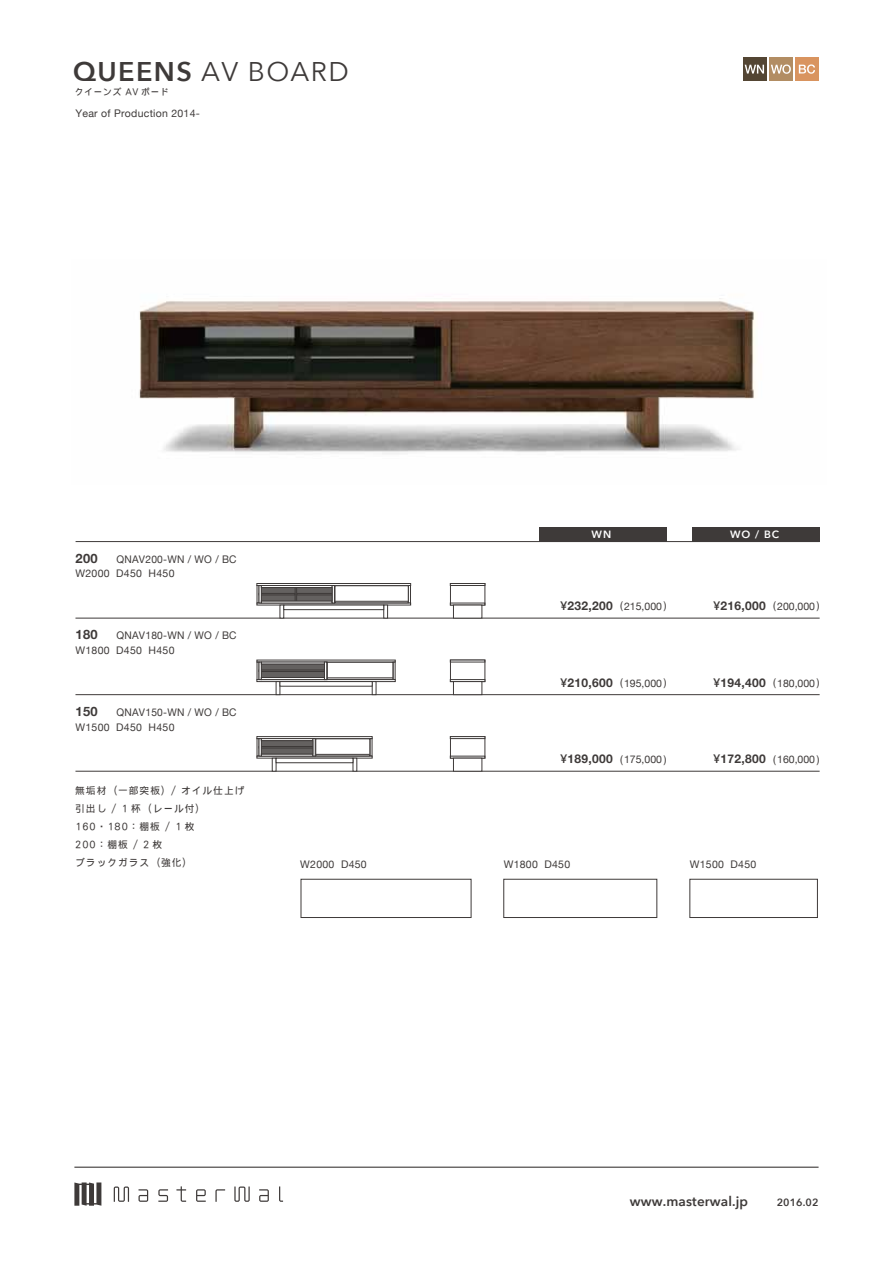
<style>
.page{position:relative;width:893px;height:1263px;background:#fff}
.page>*{position:absolute;margin:0;border:0;box-sizing:border-box;transform-origin:0 0}
.t1{font:27px "Avenir Next";letter-spacing:.05em;color:#3e3a39}
.t2{font:600 13.5px "Avenir Next";letter-spacing:.01em;color:#3e3a39}
.t3{font:700 12.9px "Helvetica Neue";letter-spacing:.025em;color:#3e3a39}
.t4{font:700 12px "Helvetica Neue";letter-spacing:.025em;color:#3e3a39}
.t5{font:10.5px "Helvetica Neue";letter-spacing:.025em;color:#3e3a39}
.t6{font:600 10.5px "Avenir Next";letter-spacing:.01em;color:#3e3a39}
.t7{font:600 10.5px "Avenir Next";color:#fff}
.t8{font:9.75px/18px "DF Gothic P W5 90 pv RKSJ H";letter-spacing:.1em;color:#3e3a39}
.t9{font:9px "DF Gothic P W5 90 pv RKSJ H";letter-spacing:.05em;color:#3e3a39}
.s1{font-weight:600}
.s2{font-weight:500}
.s3{font-weight:400;font-size:10.5px}
</style>
<div class="page">
<svg style="left:114px;top:1186px;width:15px;height:16px"></svg>
<svg style="left:139px;top:1189px;width:9px;height:13px"></svg>
<svg style="left:158px;top:1189px;width:10px;height:13px"></svg>
<svg style="left:176px;top:1186px;width:10px;height:16px"></svg>
<svg style="left:196px;top:1189px;width:10px;height:13px"></svg>
<svg style="left:215px;top:1189px;width:10px;height:13px"></svg>
<svg style="left:234px;top:1186px;width:16px;height:16px"></svg>
<svg style="left:259px;top:1189px;width:10px;height:13px"></svg>
<svg style="left:279px;top:1186px;width:4px;height:16px"></svg>
<svg style="left:74px;top:1182px;width:27px;height:24px"></svg>
<div style="left:795px;top:57px;width:24px;height:24px;background:#d9945f"></div>
<div style="left:769px;top:57px;width:23px;height:24px;background:#b28d63"></div>
<svg style="left:799px;top:64px;width:16px;height:10px"></svg>
<svg style="left:771px;top:65px;width:20px;height:9px"></svg>
<div style="left:743px;top:57px;width:23px;height:24px;background:#534533"></div>
<svg style="left:745px;top:65px;width:19px;height:9px"></svg>
<hr style="left:74px;top:1166px;width:745px;height:2px;background:#3e3a39">
<div style="left:692px;top:527px;width:128px;height:15px;background:#3e3a39"></div>
<div style="left:539px;top:527px;width:127px;height:15px;background:#3e3a39"></div>
<hr style="left:76px;top:541px;width:744px;height:1px;background:#3e3a39">
<hr style="left:75px;top:618px;width:745px;height:1px;background:#3e3a39">
<hr style="left:75px;top:694px;width:745px;height:1px;background:#3e3a39">
<hr style="left:75px;top:771px;width:745px;height:1px;background:#3e3a39">
<div style="left:450px;top:583px;width:35px;height:22px;background:#fff;border:1px solid #3e3a39"></div>
<svg style="left:450px;top:583px;width:35px;height:3px"></svg>
<svg style="left:450px;top:602px;width:35px;height:4px"></svg>
<div style="left:453px;top:605px;width:29px;height:13px;background:#fff"></div>
<div style="left:450px;top:660px;width:35px;height:22px;background:#fff;border:1px solid #3e3a39"></div>
<svg style="left:450px;top:659px;width:35px;height:4px"></svg>
<svg style="left:450px;top:679px;width:35px;height:3px"></svg>
<div style="left:453px;top:681px;width:29px;height:14px;background:#fff;border:1px solid #3e3a39"></div>
<div style="left:450px;top:736px;width:35px;height:22px;background:#fff;border:1px solid #3e3a39"></div>
<svg style="left:450px;top:736px;width:35px;height:3px"></svg>
<svg style="left:450px;top:755px;width:35px;height:4px"></svg>
<div style="left:453px;top:758px;width:29px;height:13px;background:#fff"></div>
<div style="left:257px;top:736px;width:115px;height:3px;background:#fff;border:1px solid #3e3a39"></div>
<svg style="left:257px;top:738px;width:2px;height:18px"></svg>
<svg style="left:370px;top:738px;width:2px;height:18px"></svg>
<div style="left:257px;top:756px;width:115px;height:2px;background:#fff;border:1px solid #3e3a39"></div>
<div style="left:315px;top:738px;width:55px;height:18px;background:#fff;border:1px solid #3e3a39"></div>
<hr style="left:316px;top:754px;width:54px;height:1px;background:#3e3a39">
<hr style="left:259px;top:738px;width:3px;height:18px;background:#fff">
<div style="left:261px;top:754px;width:52px;height:2px;background:#fff;border:1px solid #3e3a39"></div>
<div style="left:261px;top:738px;width:52px;height:3px;background:#fff;border:1px solid #3e3a39"></div>
<div style="left:313px;top:738px;width:3px;height:18px;background:#fff;border:1px solid #3e3a39"></div>
<svg style="left:272px;top:758px;width:4px;height:13px"></svg>
<svg style="left:353px;top:758px;width:4px;height:13px"></svg>
<svg style="left:276px;top:758px;width:77px;height:5px"></svg>
<svg style="left:261px;top:740px;width:52px;height:14px"></svg>
<svg style="left:257px;top:662px;width:2px;height:17px"></svg>
<svg style="left:393px;top:662px;width:2px;height:17px"></svg>
<div style="left:257px;top:679px;width:139px;height:3px;background:#fff;border:1px solid #3e3a39"></div>
<div style="left:327px;top:662px;width:66px;height:18px;background:#fff;border:1px solid #3e3a39"></div>
<hr style="left:327px;top:677px;width:66px;height:1px;background:#3e3a39">
<hr style="left:259px;top:662px;width:3px;height:18px;background:#fff">
<div style="left:261px;top:677px;width:64px;height:3px;background:#fff;border:1px solid #3e3a39"></div>
<div style="left:324px;top:662px;width:3px;height:18px;background:#fff;border:1px solid #3e3a39"></div>
<svg style="left:276px;top:681px;width:4px;height:14px"></svg>
<svg style="left:372px;top:681px;width:4px;height:14px"></svg>
<svg style="left:280px;top:681px;width:92px;height:5px"></svg>
<svg style="left:261px;top:664px;width:64px;height:14px"></svg>
<div style="left:257px;top:583px;width:154px;height:3px;background:#fff;border:1px solid #3e3a39"></div>
<svg style="left:257px;top:585px;width:2px;height:18px"></svg>
<div style="left:408px;top:585px;width:3px;height:18px;background:#fff;border:1px solid #3e3a39"></div>
<div style="left:257px;top:603px;width:154px;height:2px;background:#fff;border:1px solid #3e3a39"></div>
<div style="left:335px;top:585px;width:74px;height:18px;background:#fff;border:1px solid #3e3a39"></div>
<hr style="left:335px;top:601px;width:73px;height:1px;background:#3e3a39">
<hr style="left:259px;top:585px;width:3px;height:18px;background:#fff">
<div style="left:261px;top:585px;width:71px;height:3px;background:#fff;border:1px solid #3e3a39"></div>
<div style="left:332px;top:585px;width:3px;height:18px;background:#fff;border:1px solid #3e3a39"></div>
<svg style="left:280px;top:605px;width:4px;height:13px"></svg>
<svg style="left:383px;top:605px;width:5px;height:13px"></svg>
<svg style="left:283px;top:605px;width:101px;height:5px"></svg>
<svg style="left:261px;top:587px;width:71px;height:14px"></svg>
<div style="left:301px;top:879px;width:170px;height:39px;background:#fff;border:1px solid #3e3a39"></div>
<div style="left:503px;top:879px;width:154px;height:39px;background:#fff;border:1px solid #3e3a39"></div>
<div style="left:690px;top:879px;width:128px;height:39px;background:#fff;border:1px solid #3e3a39"></div>
<img style="left:139px;top:298px;width:616px;height:156px">
<h1 class="t1" style="left:73px;top:49px;width:277px"><span class="s1">QUEENS</span> AV BOARD</h1>
<p class="t9" style="left:75px;top:88px;width:96px">クイーンズ AV ボード</p>
<p class="t5" style="left:75px;top:105px;width:126px">Year of Production 2014-</p>
<p class="t3" style="left:76px;top:548px;width:24px">200</p>
<p class="t5" style="left:76px;top:566px;width:100px">W2000 D450 H450</p>
<p class="t5" style="left:116px;top:551px;width:122px">QNAV200-WN / WO / BC</p>
<p class="t3" style="left:76px;top:624px;width:24px">180</p>
<p class="t5" style="left:76px;top:643px;width:100px">W1800 D450 H450</p>
<p class="t5" style="left:116px;top:628px;width:122px">QNAV180-WN / WO / BC</p>
<p class="t3" style="left:76px;top:701px;width:24px">150</p>
<p class="t5" style="left:76px;top:719px;width:100px">W1500 D450 H450</p>
<p class="t5" style="left:116px;top:704px;width:122px">QNAV150-WN / WO / BC</p>
<p class="t7" style="left:592px;top:526px;width:21px">WN</p>
<p class="t7" style="left:730px;top:526px;width:51px">WO / BC</p>
<p class="t4" style="left:561px;top:596px;width:64px"><span class="s2">¥</span>232,200 <span class="s3">(</span></p>
<p class="t5" style="left:624px;top:599px;width:44px">215,000 )</p>
<p class="t4" style="left:714px;top:596px;width:64px"><span class="s2">¥</span>216,000 <span class="s3">(</span></p>
<p class="t5" style="left:777px;top:599px;width:44px">200,000 )</p>
<p class="t4" style="left:561px;top:673px;width:64px"><span class="s2">¥</span>210,600 <span class="s3">(</span></p>
<p class="t5" style="left:624px;top:675px;width:44px">195,000 )</p>
<p class="t4" style="left:714px;top:673px;width:64px"><span class="s2">¥</span>194,400 <span class="s3">(</span></p>
<p class="t5" style="left:777px;top:675px;width:44px">180,000 )</p>
<p class="t4" style="left:561px;top:749px;width:64px"><span class="s2">¥</span>189,000 <span class="s3">(</span></p>
<p class="t5" style="left:624px;top:752px;width:44px">175,000 )</p>
<p class="t4" style="left:714px;top:749px;width:64px"><span class="s2">¥</span>172,800 <span class="s3">(</span></p>
<p class="t5" style="left:777px;top:752px;width:44px">160,000 )</p>
<p class="t8" style="left:75px;top:781px;width:171px">無垢材（一部突板）/ オイル仕上げ引出し / 1 杯（レール付）<br>160・180：棚板 / 1 枚<br>200：棚板 / 2 枚<br>ブラックガラス（強化）</p>
<p class="t5" style="left:300px;top:856px;width:68px">W2000 D450</p>
<p class="t5" style="left:504px;top:856px;width:68px">W1800 D450</p>
<p class="t5" style="left:690px;top:856px;width:68px">W1500 D450</p>
<p class="t2" style="left:630px;top:1189px;width:120px">www.masterwal.jp</p>
<p class="t6" style="left:777px;top:1193px;width:43px">2016.02</p>
</div>
